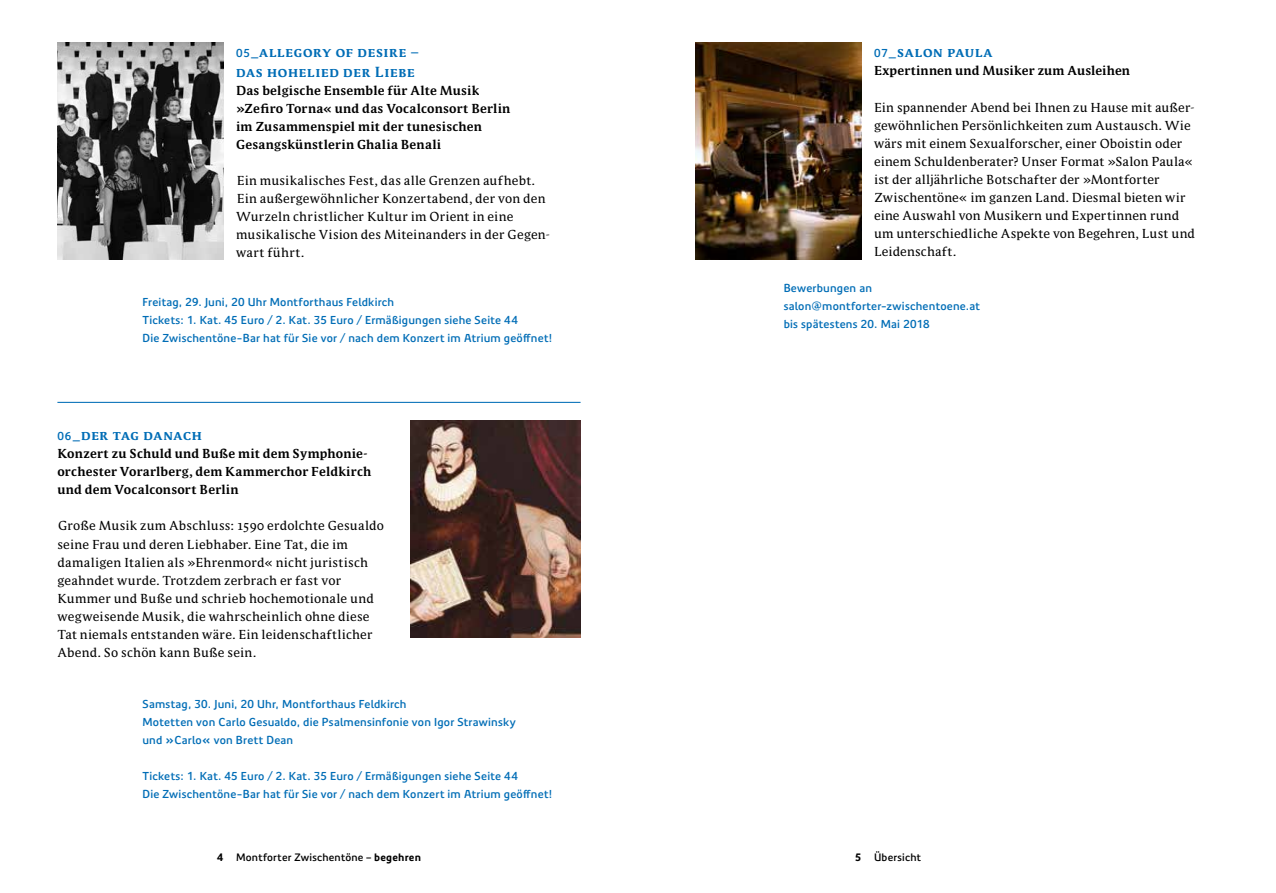
<style>
.page{position:relative;width:1276px;height:893px;background:#fff}
.page>*{position:absolute;margin:0;border:0;box-sizing:border-box;transform-origin:0 0}
.t1{font:13.5px/19.2px "Parable Bold SC";letter-spacing:.045em;color:#006db6}
.t2{font:12px/18px "Parable";letter-spacing:.015em;color:#000}
.t3{font:700 12px/18px "Parable";letter-spacing:.015em;color:#000}
.t4{font:600 11.25px/18px "Precious Sans Two";letter-spacing:.02em;color:#006db6}
.t5{font:600 10.5px "Precious Sans Two";letter-spacing:.02em;color:#000}
.t6{font:700 10.5px "Precious Sans Two";color:#000}
.s1{font-family:"Precious Sans Two";font-weight:600;font-size:11.25px}
.s2{font-weight:700}
</style>
<div class="page">
<img style="left:695px;top:43px;width:166px;height:216px">
<img style="left:57px;top:43px;width:166px;height:216px">
<img style="left:410px;top:421px;width:170px;height:217px">
<hr style="left:57px;top:402px;width:523px;height:1px;background:#006db6">
<p class="t1" style="left:236px;top:43px;width:184px"><span class="s1">05</span>–allegory of desire – das hohelied der Liebe</p>
<p class="t3" style="left:236px;top:81px;width:276px">Das belgische Ensemble für Alte Musik »Zefiro Torna« und das Vocalconsort Berlin im Zusammenspiel mit der tunesischen Gesangskünstlerin Ghalia Benali</p>
<p class="t2" style="left:236px;top:171px;width:315px">Ein musikalisches Fest, das alle Grenzen aufhebt.<br>Ein außergewöhnlicher Konzertabend, der von den Wurzeln christlicher Kultur im Orient in eine musikalische Vision des Miteinanders in der Gegen&shy;wart führt.</p>
<p class="t4" style="left:142px;top:294px;width:411px">Freitag, 29. Juni, 20 Uhr Montforthaus Feldkirch<br>Tickets: 1. Kat. 45 Euro / 2. Kat. 35 Euro / Ermäßigungen siehe Seite 44<br>Die Zwischentöne-Bar hat für Sie vor / nach dem Konzert im Atrium geöffnet!</p>
<p class="t1" style="left:57px;top:425px;width:146px"><span class="s1">06</span>–der tag danach</p>
<p class="t3" style="left:57px;top:444px;width:315px">Konzert zu Schuld und Buße mit dem Symphonie&shy;orchester Vorarlberg, dem Kammerchor Feldkirch und dem Vocalconsort Berlin</p>
<p class="t2" style="left:57px;top:517px;width:328px">Große Musik zum Abschluss: 1590 erdolchte Gesualdo seine Frau und deren Liebhaber. Eine Tat, die im damaligen Italien als »Ehrenmord« nicht juristisch geahndet wurde. Trotzdem zerbrach er fast vor Kummer und Buße und schrieb hochemotionale und wegweisende Musik, die wahrscheinlich ohne diese Tat niemals entstanden wäre. Ein leidenschaftlicher Abend. So schön kann Buße sein.</p>
<p class="t4" style="left:142px;top:695px;width:375px">Samstag, 30. Juni, 20 Uhr, Montforthaus Feldkirch<br>Motetten von Carlo Gesualdo, die Psalmensinfonie von Igor Strawinsky und »Carlo« von Brett Dean</p>
<p class="t4" style="left:142px;top:768px;width:411px">Tickets: 1. Kat. 45 Euro / 2. Kat. 35 Euro / Ermäßigungen siehe Seite 44<br>Die Zwischentöne-Bar hat für Sie vor / nach dem Konzert im Atrium geöffnet!</p>
<p class="t1" style="left:874px;top:43px;width:120px"><span class="s1">07</span>–salon paula</p>
<p class="t3" style="left:874px;top:62px;width:257px">Expertinnen und Musiker zum Ausleihen</p>
<p class="t2" style="left:874px;top:98px;width:322px">Ein spannender Abend bei Ihnen zu Hause mit außer&shy;gewöhnlichen Persönlichkeiten zum Austausch. Wie wärs mit einem Sexualforscher, einer Oboistin oder einem Schuldenberater? Unser Format »Salon Paula« ist der alljährliche Botschafter der »Montforter Zwischentöne« im ganzen Land. Diesmal bieten wir eine Auswahl von Musikern und Expertinnen rund um unterschiedliche Aspekte von Begehren, Lust und Leidenschaft.</p>
<p class="t4" style="left:783px;top:280px;width:198px">Bewerbungen an salon@montforter-zwischentoene.at bis spätestens 20. Mai 2018</p>
<p class="t5" style="left:217px;top:850px;width:205px"><span class="s2">4</span> Montforter Zwischentöne – <span class="s2">begehren</span></p>
<p class="t6" style="left:855px;top:850px;width:8px">5</p>
<p class="t5" style="left:874px;top:850px;width:49px">Übersicht</p>
</div>
